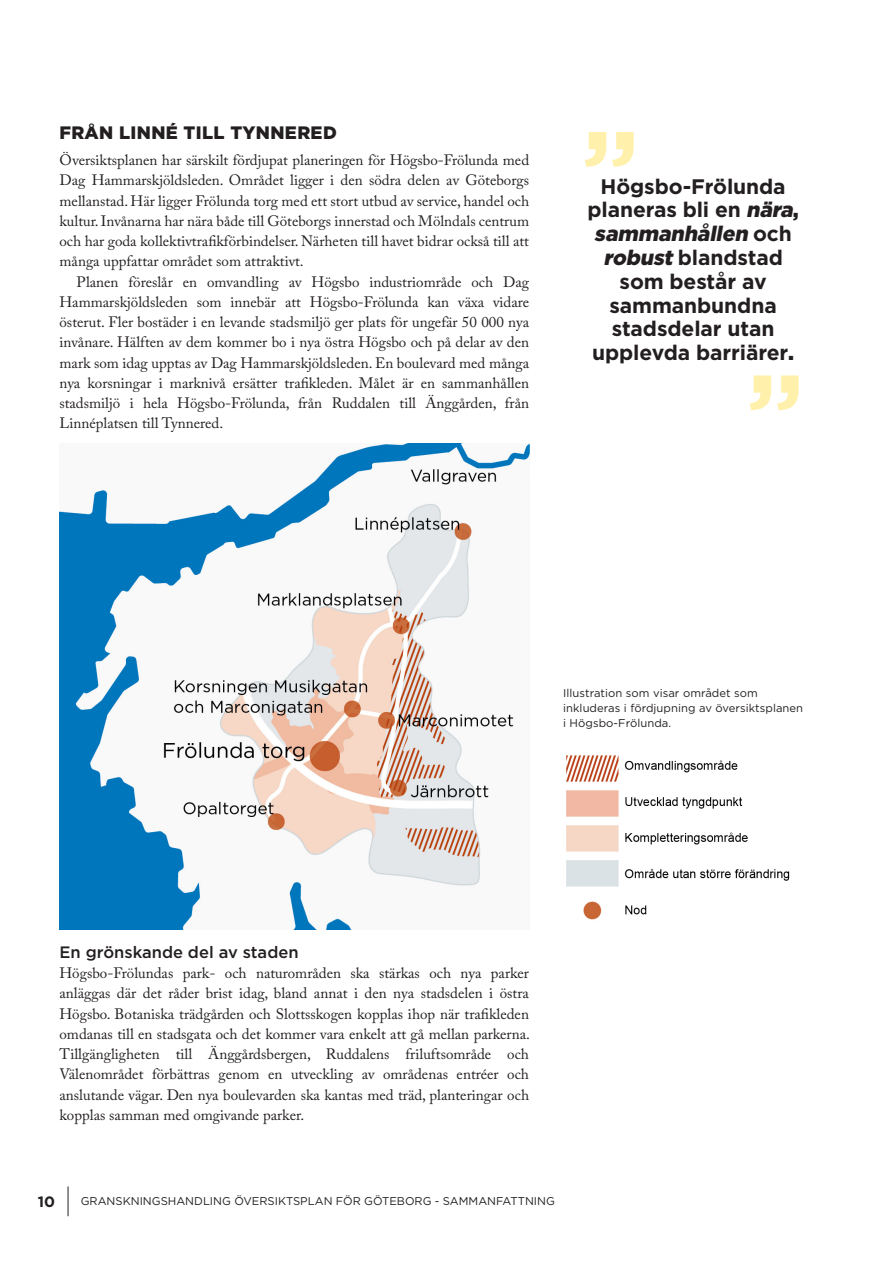
<style>
.page{position:relative;width:893px;height:1263px;background:#fff}
.page>*{position:absolute;margin:0;border:0;box-sizing:border-box;transform-origin:0 0}
.t1{font:700 108px "Gotham";color:#fff1ab}
.t2{font:700 21px/23.7px "Gotham";letter-spacing:-.005em;color:#231f20;text-align:center}
.Rubrik_2_-_onumrerad{font:900 18px "Gotham";letter-spacing:.02em;color:#231f20}
.Rubrik_3_-_onumrerad{font:500 16.5px "Gotham";color:#231f20}
.Brödtext_utan_indrag{font:15px/20.2px "Adobe Caslon Pro";color:#231f20;text-align:justify}
.Brödtext_med_indrag{font:15px/20.2px "Adobe Caslon Pro";color:#231f20;text-align:justify}
.t3{font:700 15px "Gotham";color:#231f20}
.Bildtext_Gotham{font:11.25px/15px "Gotham";color:#231f20}
.s1{font-weight:900;font-style:italic}
.s2{font-weight:900}
</style>
<div class="page">
<hr style="left:68px;top:1186px;width:1px;height:30px;background:#231f20">
<img style="left:60px;top:443px;width:469px;height:486px">
<img style="left:566px;top:755px;width:224px;height:165px">
<h2 class="Rubrik_2_-_onumrerad" style="left:60px;top:121px;width:279px">FRÅN LINNÉ TILL TYNNERED</h2>
<p class="Brödtext_utan_indrag" style="left:60px;top:150px;width:471px">Översiktsplanen har särskilt fördjupat planeringen för Högsbo-Frölunda med Dag Hammarskjöldsleden. Området ligger i den södra delen av Göteborgs mellanstad. Här ligger Frölunda torg med ett stort utbud av service, handel och kultur. Invånarna har nära både till Göteborgs innerstad och Mölndals centrum och har goda kollektivtrafikförbindelser. Närheten till havet bidrar också till att många uppfattar området som attraktivt.</p>
<p class="Brödtext_med_indrag" style="left:60px;top:271px;width:471px;text-indent:17px">Planen föreslår en omvandling av Högsbo industriområde och Dag Hammarskjöldsleden som innebär att Högsbo-Frölunda kan växa vidare österut. Fler bostäder i en levande stadsmiljö ger plats för ungefär 50 000 nya invånare. Hälften av dem kommer bo i nya östra Högsbo och på delar av den mark som idag upptas av Dag Hammarskjöldsleden. En boulevard med många nya korsningar i marknivå ersätter trafikleden. Målet är en sammanhållen stadsmiljö i hela Högsbo-Frölunda, från Ruddalen till Änggården, från Linnéplatsen till Tynnered.</p>
<p class="t1" style="left:581px;top:98px;width:60px">”</p>
<p class="t2" style="left:587px;top:174px;width:213px">Högsbo-Frölunda planeras bli en <span class="s1">nära</span><span class="s2">, </span><span class="s1">sammanhållen</span> o c h <span class="s1">robust</span>blandstad som består av sammanbundna stadsdelar utan upplevda barriärer<span class="s2">.</span></p>
<p class="t1" style="left:746px;top:341px;width:60px">”</p>
<p class="Bildtext_Gotham" style="left:563px;top:685px;width:242px">Illustration som visar området som inkluderas i fördjupning av översiktsplanen i Högsbo-Frölunda.</p>
<h3 class="Rubrik_3_-_onumrerad" style="left:60px;top:941px;width:241px">En grönskande del av staden</h3>
<p class="Brödtext_utan_indrag" style="left:60px;top:963px;width:472px">Högsbo-Frölundas park- och naturområden ska stärkas och nya parker anläggas där det råder brist idag, bland annat i den nya stadsdelen i östra Högsbo. Botaniska trädgården och Slottsskogen kopplas ihop när trafikleden omdanas till en stadsgata och det kommer vara enkelt att gå mellan parkerna.<br>Tillgängligheten till Änggårdsbergen, Ruddalens friluftsområde och Välenområdet förbättras genom en utveckling av områdenas entréer och anslutande vägar. Den nya boulevarden ska kantas med träd, planteringar och kopplas samman med omgivande parker.</p>
<p class="t3" style="left:38px;top:1191px;width:19px">10</p>
<p class="Bildtext_Gotham" style="left:81px;top:1193px;width:476px">GRANSKNINGSHANDLING ÖVERSIKTSPLAN FÖR GÖTEBORG - SAMMANFATTNING</p>
</div>
